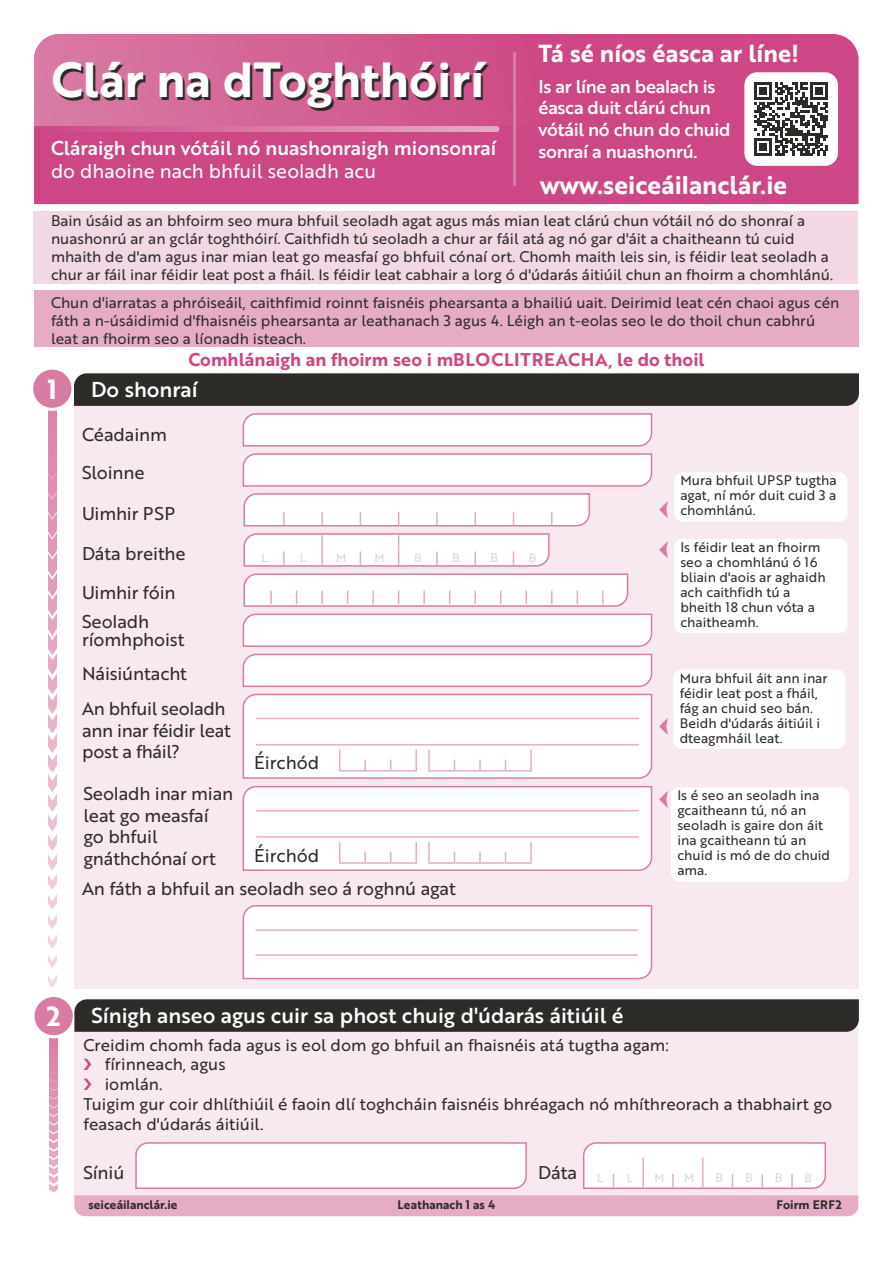
<style>
.page{position:relative;width:893px;height:1263px;background:#fff}
.page>*{position:absolute;margin:0;border:0;box-sizing:border-box;transform-origin:0 0}
.t1{font:48px "Brother 1816 Bold";color:#2d2b27}
.t2{font:27px "Brother 1816 Bold";color:#fff}
.t3{font:25.05px "Brother 1816 Bold";color:#fff}
.t4{font:24px "Brother 1816 Bold";color:#fff}
.t5{font:21px "Brother 1816 Medium";color:#fff}
.t6{font:19.5px/23.4px "Brother 1816 Medium";color:#fff}
.Field_Name_11pt{font:18px/21.6px "Brother 1816 Regular";letter-spacing:-.01em;color:#2d2b27}
.Paragraph{font:18px/21.6px "Brother 1816 Medium";letter-spacing:-.02em;color:#fff}
.Paragraph-2{font:18px "Brother 1816 Bold";color:#cd4786}
.Paragraph-3{font:16.5px/19.8px "Brother 1816 Regular";color:#2d2b27}
.Note{font:15px/18px "Brother 1816 Regular";color:#2d2b27}
.Note_with_shade{font:13.5px/15px "Brother 1816 Regular";color:#2d2b27}
.t7{font:12px "Brother 1816 Bold";color:#2d2b27}
.t8{font:12px "Brother 1816 Regular";color:#d7d5d5}
.s1{font-family:"Brother 1816 Regular"}
</style>
<div class="page">
<svg style="left:48px;top:411px;width:9px;height:577px"></svg>
<div style="left:74px;top:1008px;width:784px;height:194px;background:#f8e8f0"></div>
<svg style="left:49px;top:1038px;width:9px;height:154px"></svg>
<div style="left:33px;top:995px;width:41px;height:42px;background:#d97ca5;border-radius:50%"></div>
<div style="left:32px;top:994px;width:44px;height:44px;border:3px solid #fff;border-radius:50%"></div>
<div style="left:74px;top:999px;width:785px;height:33px;background:#2d2b27"></div>
<div style="left:74px;top:390px;width:784px;height:599px;background:#f8e8f0"></div>
<div style="left:32px;top:368px;width:41px;height:41px;background:#d97ca5;border-radius:50%"></div>
<div style="left:30px;top:367px;width:44px;height:44px;border:3px solid #fff;border-radius:50%"></div>
<div style="left:74px;top:373px;width:785px;height:33px;background:#2d2b27"></div>
<svg style="left:243px;top:573px;width:386px;height:34px;background:#faf0f4"></svg>
<div style="left:673px;top:669px;width:172px;height:80px;background:#fff;border-radius:9px"></div>
<svg style="left:659px;top:718px;width:9px;height:17px"></svg>
<div style="left:674px;top:472px;width:173px;height:50px;background:#fff;border-radius:9px"></div>
<svg style="left:659px;top:501px;width:9px;height:17px"></svg>
<div style="left:674px;top:539px;width:173px;height:94px;background:#fff;border-radius:9px"></div>
<svg style="left:659px;top:541px;width:9px;height:17px"></svg>
<svg style="left:242px;top:613px;width:411px;height:166px;background:#fbf3f7"></svg>
<hr style="left:256px;top:744px;width:382px;height:1px;background:#e6acc6">
<svg style="left:242px;top:413px;width:411px;height:154px"></svg>
<div style="left:33px;top:212px;width:825px;height:72px;background:#f2d7e4"></div>
<div style="left:34px;top:34px;width:824px;height:170px;background:#cd4786"></div>
<svg style="left:34px;top:34px;width:506px;height:92px;background:#d36496"></svg>
<hr style="left:513px;top:53px;width:3px;height:132px;background:#d97ca5">
<svg style="left:48px;top:126px;width:448px;height:6px;background:#d87ba5"></svg>
<svg style="left:74px;top:1142px;width:784px;height:74px"></svg>
<div style="left:34px;top:290px;width:825px;height:57px;background:#e6acc6"></div>
<svg style="left:242px;top:786px;width:411px;height:85px;background:#fcf7f9"></svg>
<hr style="left:428px;top:862px;width:26px;height:2px;background:#e6acc6">
<hr style="left:454px;top:862px;width:26px;height:2px;background:#e6acc6">
<hr style="left:480px;top:862px;width:25px;height:2px;background:#e6acc6">
<hr style="left:505px;top:862px;width:27px;height:2px;background:#e6acc6">
<hr style="left:256px;top:836px;width:382px;height:2px;background:#e6acc6">
<div style="left:671px;top:787px;width:178px;height:95px;background:#fff;border-radius:9px"></div>
<svg style="left:659px;top:791px;width:9px;height:17px"></svg>
<svg style="left:242px;top:905px;width:411px;height:75px;background:#fdf8fa"></svg>
<hr style="left:256px;top:929px;width:381px;height:2px;background:#e6acc6">
<hr style="left:256px;top:954px;width:381px;height:2px;background:#e6acc6">
<div style="left:744px;top:72px;width:94px;height:94px;background:#fff;border-radius:13px"></div>
<svg style="left:754px;top:82px;width:74px;height:74px"></svg>
<p class="t1" style="left:54px;top:46px;width:434px">Clár na dToghthóirí</p>
<h1 class="t6" style="left:51px;top:136px;width:447px">Cláraigh chun vótáil nó nuashonraigh mionsonraí <span class="s1">do dhaoine nach bhfuil seoladh acu</span></h1>
<p class="t4" style="left:538px;top:35px;width:262px">Tá sé níos éasca ar líne!</p>
<p class="Paragraph" style="left:538px;top:75px;width:194px">Is ar líne an bealach is éasca duit clárú chun vótáil nó chun do chuid sonraí a nuashonrú.</p>
<p class="t3" style="left:540px;top:166px;width:249px">www.seiceáilanclár.ie</p>
<p class="Note" style="left:51px;top:211px;width:784px">Bain úsáid as an bhfoirm seo mura bhfuil seoladh agat agus más mian leat clárú chun vótáil nó do shonraí a nuashonrú ar an gclár toghthóirí. Caithfidh tú seoladh a chur ar fáil atá ag nó gar d'áit a chaitheann tú cuid mhaith de d'am agus inar mian leat go measfaí go bhfuil cónaí ort. Chomh maith leis sin, is féidir leat seoladh a chur ar fáil inar féidir leat post a fháil. Is féidir leat cabhair a lorg ó d'údarás áitiúil chun an fhoirm a chomhlánú.</p>
<p class="Note" style="left:51px;top:293px;width:790px">Chun d'iarratas a phróiseáil, caithfimid roinnt faisnéis phearsanta a bhailiú uait. Deirimid leat cén chaoi agus cén fáth a n-úsáidimid d'fhaisnéis phearsanta ar leathanach 3 agus 4. Léigh an t-eolas seo le do thoil chun cabhrú leat an fhoirm seo a líonadh isteach.</p>
<p class="Paragraph-2" style="left:188px;top:345px;width:518px">Comhlánaigh an fhoirm seo i mBLOCLITREACHA, le do thoil</p>
<p class="t2" style="left:48px;top:369px;width:11px">1</p>
<h2 class="t5" style="left:91px;top:374px;width:108px">Do shonraí</h2>
<p class="Field_Name_11pt" style="left:82px;top:423px;width:86px">Céadainm</p>
<p class="Field_Name_11pt" style="left:82px;top:461px;width:64px">Sloinne</p>
<p class="Field_Name_11pt" style="left:82px;top:502px;width:95px">Uimhir PSP</p>
<p class="Field_Name_11pt" style="left:82px;top:542px;width:105px">Dáta breithe</p>
<p class="Field_Name_11pt" style="left:82px;top:581px;width:95px">Uimhir fóin</p>
<p class="Field_Name_11pt" style="left:82px;top:612px;width:104px;line-height:18px">Seoladh ríomhphoist</p>
<p class="Field_Name_11pt" style="left:82px;top:662px;width:106px">Náisiúntacht</p>
<p class="Field_Name_11pt" style="left:82px;top:697px;width:150px">An bhfuil seoladh ann inar féidir leat post a fháil?</p>
<p class="Field_Name_11pt" style="left:83px;top:782px;width:151px">Seoladh inar mian leat go measfaí go bhfuil gnáthchónaí ort</p>
<p class="t8" style="left:262px;top:549px;width:8px">L</p>
<p class="t8" style="left:300px;top:549px;width:8px">L</p>
<p class="t8" style="left:336px;top:549px;width:12px">M</p>
<p class="t8" style="left:374px;top:549px;width:12px">M</p>
<p class="t8" style="left:414px;top:549px;width:9px">B</p>
<p class="t8" style="left:452px;top:549px;width:9px">B</p>
<p class="t8" style="left:491px;top:549px;width:9px">B</p>
<p class="t8" style="left:529px;top:549px;width:9px">B</p>
<p class="Field_Name_11pt" style="left:254px;top:751px;width:67px">Éirchód</p>
<p class="Field_Name_11pt" style="left:254px;top:843px;width:67px">Éirchód</p>
<p class="Field_Name_11pt" style="left:82px;top:877px;width:375px">An fáth a bhfuil an seoladh seo á roghnú agat</p>
<p class="Note_with_shade" style="left:680px;top:472px;width:158px;text-align:justify">Mura bhfuil UPSP tugtha agat, ní mór duit cuid 3 a chomhlánú.</p>
<p class="Note_with_shade" style="left:680px;top:539px;width:147px">Is féidir leat an fhoirm seo a chomhlánú ó 16 bliain d'aois ar aghaidh ach caithfidh tú a bheith 18 chun vóta a chaitheamh.</p>
<p class="Note_with_shade" style="left:680px;top:670px;width:149px">Mura bhfuil áit ann inar féidir leat post a fháil, fág an chuid seo bán.<br>Beidh d'údarás áitiúil i dteagmháil leat.</p>
<p class="Note_with_shade" style="left:677px;top:787px;width:154px">Is é seo an seoladh ina gcaitheann tú, nó an seoladh is gaire don áit ina gcaitheann tú an chuid is mó de do chuid ama.</p>
<p class="t2" style="left:47px;top:996px;width:16px">2</p>
<h2 class="t5" style="left:91px;top:999px;width:534px">Sínigh anseo agus cuir sa phost chuig d'údarás áitiúil é</h2>
<p class="Paragraph-3" style="left:83px;top:1034px;width:587px">Creidim chomh fada agus is eol dom go bhfuil an fhaisnéis atá tugtha agam:</p>
<p class="Paragraph-3" style="left:105px;top:1054px;width:122px">fírinneach, agus</p>
<p class="Paragraph-3" style="left:105px;top:1074px;width:59px">iomlán.</p>
<p class="Paragraph-3" style="left:83px;top:1093px;width:750px">Tuigim gur coir dhlíthiúil é faoin dlí toghcháin faisnéis bhréagach nó mhíthreorach a thabhairt go feasach d'údarás áitiúil.</p>
<p class="Field_Name_11pt" style="left:83px;top:1161px;width:42px">Síniú</p>
<p class="Field_Name_11pt" style="left:538px;top:1161px;width:40px">Dáta</p>
<p class="t8" style="left:597px;top:1168px;width:8px">L</p>
<p class="t8" style="left:627px;top:1168px;width:8px">L</p>
<p class="t8" style="left:654px;top:1168px;width:12px">M</p>
<p class="t8" style="left:684px;top:1168px;width:12px">M</p>
<p class="t8" style="left:715px;top:1168px;width:9px">B</p>
<p class="t8" style="left:745px;top:1168px;width:9px">B</p>
<p class="t8" style="left:775px;top:1168px;width:9px">B</p>
<p class="t8" style="left:805px;top:1168px;width:9px">B</p>
<p class="t7" style="left:89px;top:1195px;width:90px">seiceáilanclár.ie</p>
<p class="t7" style="left:398px;top:1195px;width:99px">Leathanach 1 as 4</p>
<p class="t7" style="left:777px;top:1195px;width:67px">Foirm ERF2</p>
</div>
